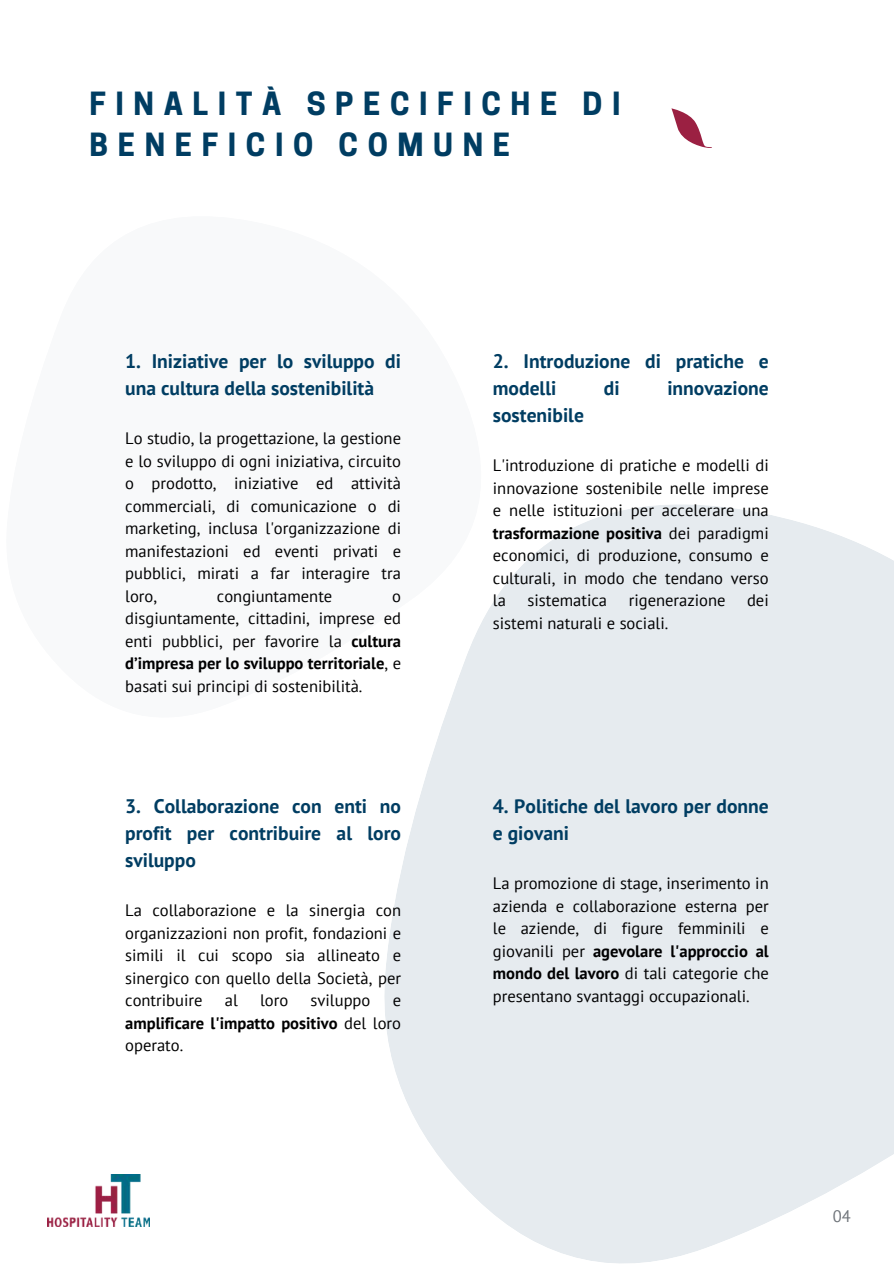
<style>
.page{position:relative;width:894px;height:1264px;background:#fff}
.page>*{position:absolute;margin:0;border:0;box-sizing:border-box;transform-origin:0 0}
.t1{font:700 30px/41.7px "Cooper Hewitt";letter-spacing:.32em;color:#003d62}
.t2{font:700 19.5px/27px "PT Sans";color:#003d62}
.t3{font:16.5px/22.5px "PT Sans";color:#000001;text-align:justify}
.t4{font:700 16.5px/22.5px "PT Sans";color:#000001;text-align:justify}
.t5{font:16.5px "PT Sans";color:#6e7379}
.s1{font-weight:700}
.s2{font-weight:400}
</style>
<div class="page">
<svg style="left:671px;top:108px;width:40px;height:40px"></svg>
<svg style="left:384px;top:504px;width:509px;height:759px;background:#e8edf0"></svg>
<svg style="left:384px;top:504px;width:98px;height:214px"></svg>
<img style="left:47px;top:1174px;width:103px;height:52px">
<h1 class="t1" style="left:89px;top:86px;width:532px">FINALITÀ SPECIFICHE DI<br>BENEFICIO COMUNE</h1>
<p class="t2" style="left:125px;top:347px;width:277px">1. Iniziative per lo sviluppo di una cultura della sostenibilità</p>
<p class="t3" style="left:125px;top:426px;width:277px">Lo studio, la progettazione, la gestione e lo sviluppo di ogni iniziativa, circuito o prodotto, iniziative ed attività commerciali, di comunicazione o di marketing, inclusa l'organizzazione di manifestazioni ed eventi privati e pubblici, mirati a far interagire tra loro,</p>
<p class="t3" style="left:217px;top:584px;width:117px">congiuntamente</p>
<p class="t3" style="left:125px;top:584px;width:277px;text-indent:267px">o disgiuntamente, cittadini, imprese ed enti pubblici, per favorire la <span class="s1">cultura d’impresa per lo sviluppo territoriale</span>, e basati sui principi di sostenibilità.</p>
<p class="t2" style="left:125px;top:792px;width:277px;text-align:justify">3. Collaborazione con enti no profit per contribuire al loro sviluppo</p>
<p class="t3" style="left:125px;top:898px;width:277px">La collaborazione e la sinergia con organizzazioni non profit, fondazioni e simili il cui scopo sia allineato e sinergico con quello della Società, per contribuire</p>
<p class="t3" style="left:225px;top:988px;width:15px">al</p>
<p class="t3" style="left:260px;top:988px;width:30px">loro</p>
<p class="t3" style="left:310px;top:988px;width:61px">sviluppo</p>
<p class="t4" style="left:125px;top:988px;width:277px;text-indent:267px"><span class="s2">e </span>amplificare l'impatto positivo <span class="s2">del loro operato.</span></p>
<p class="t2" style="left:492px;top:347px;width:277px">2. Introduzione di pratiche e modelli</p>
<p class="t2" style="left:603px;top:374px;width:17px">di</p>
<p class="t2" style="left:667px;top:374px;width:103px">innovazione</p>
<p class="t2" style="left:492px;top:401px;width:93px">sostenibile</p>
<p class="t3" style="left:492px;top:454px;width:277px">L'introduzione di pratiche e modelli di innovazione sostenibile nelle imprese e nelle istituzioni per accelerare una <span class="s1">trasformazione positiva</span> dei paradigmi economici, di produzione, consumo e culturali, in modo che tendano verso la</p>
<p class="t3" style="left:527px;top:589px;width:81px">sistematica</p>
<p class="t3" style="left:628px;top:589px;width:98px">rigenerazione</p>
<p class="t3" style="left:746px;top:589px;width:23px">dei</p>
<p class="t3" style="left:492px;top:611px;width:177px">sistemi naturali e sociali.</p>
<p class="t2" style="left:492px;top:792px;width:277px">4. Politiche del lavoro per donne e giovani</p>
<p class="t3" style="left:492px;top:871px;width:277px">La promozione di stage, inserimento in azienda e collaborazione esterna per le aziende, di figure femminili e giovanili per <span class="s1">agevolare l'approccio al mondo del lavoro</span> di tali categorie che presentano svantaggi occupazionali.</p>
<p class="t5" style="left:832px;top:1204px;width:20px">04</p>
</div>
